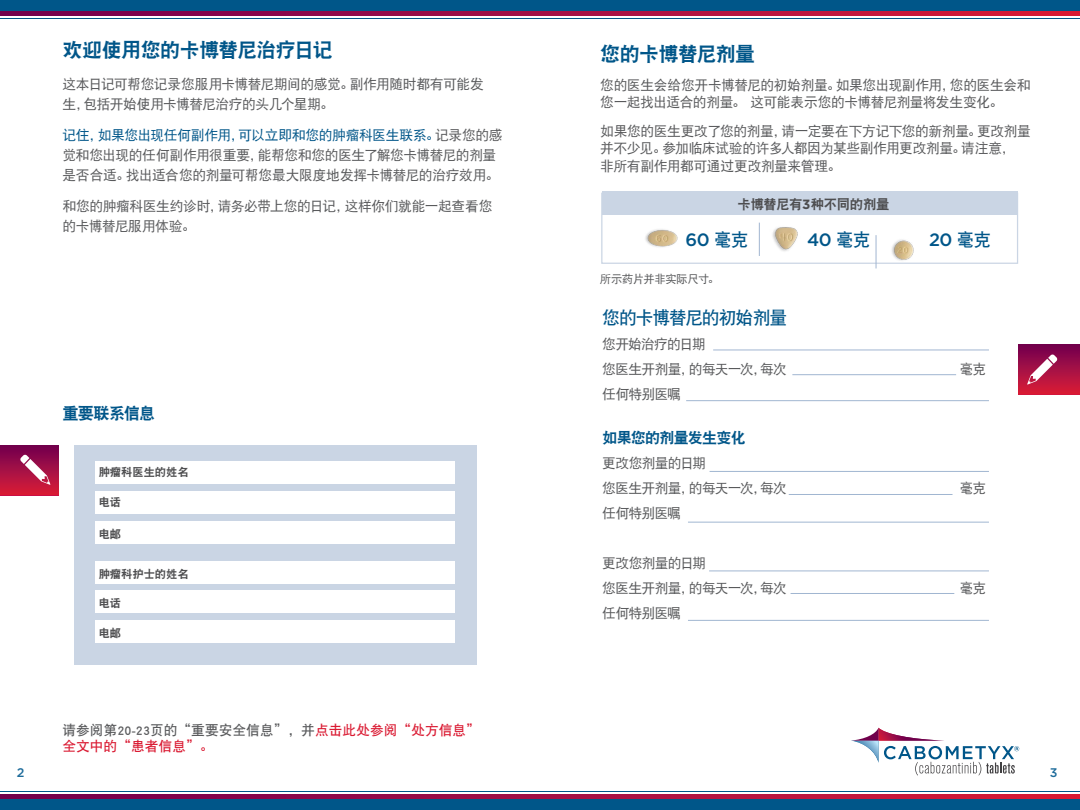
<style>
.page{position:relative;width:1080px;height:810px;background:#fff}
.page>*{position:absolute;margin:0;border:0;box-sizing:border-box;transform-origin:0 0}
.t1{font:20px "DFP Hei W9";letter-spacing:-.03em;color:#005689}
.t2{font:500 17.88px "Gotham";color:#005689}
.t3{font:17.88px "DFP Hei W7";letter-spacing:-.06em;color:#005689}
.t4{font:16.25px "DFP Hei W9";letter-spacing:-.045em;color:#005689}
.t5{font:15px "DFP Hei W9";letter-spacing:-.045em;color:#005689}
.t6{font:13.75px/20px "DFP Hei W5";letter-spacing:-.035em;color:#58595b}
.t7{font:13.75px/25px "DFP Hei W5";letter-spacing:-.06em;color:#58595b}
.t8{font:13.75px/16.5px "DFP Hei W7";color:#da1a32}
.t9{font:13.38px "DFP Hei W9";letter-spacing:-.02em;color:#4d4d4f}
.t10{font:500 12.5px "Gotham";color:#1e6c9b}
.t11{font:11.25px "DFP Hei W9";color:#4d4d4f}
.t12{font:11.25px "DFP Hei W5";letter-spacing:-.025em;color:#58595b}
.s1{color:#005689}
.s2{color:#58595b}
.s3{font-family:"Gotham";font-weight:700}
.s4{font-family:"DFP Hei W7";font-weight:400}
</style>
<div class="page">
<svg style="left:851px;top:728px;width:168px;height:48px"></svg>
<svg style="left:0;top:11px;width:538px;height:5px;background:#890649"></svg>
<div style="left:0;top:0;width:538px;height:11px;background:#005689"></div>
<hr style="left:0;top:18px;width:538px;height:1px;background:#005689">
<svg style="left:538px;top:794px;width:542px;height:5px;background:#bd153d"></svg>
<div style="left:538px;top:799px;width:542px;height:11px;background:#005689"></div>
<hr style="left:538px;top:791px;width:542px;height:1px;background:#005689">
<svg style="left:538px;top:11px;width:542px;height:5px;background:#bd153d"></svg>
<div style="left:538px;top:0;width:542px;height:11px;background:#005689"></div>
<hr style="left:538px;top:18px;width:542px;height:1px;background:#005689">
<svg style="left:0;top:794px;width:538px;height:5px;background:#890649"></svg>
<div style="left:0;top:799px;width:538px;height:11px;background:#005689"></div>
<hr style="left:0;top:791px;width:538px;height:1px;background:#005689">
<div style="left:75px;top:445px;width:402px;height:219px;background:#cad5e4"></div>
<div style="left:95px;top:561px;width:359px;height:22px;background:#fff"></div>
<div style="left:95px;top:462px;width:359px;height:22px;background:#fff"></div>
<div style="left:95px;top:591px;width:359px;height:22px;background:#fff"></div>
<div style="left:95px;top:491px;width:359px;height:23px;background:#fff"></div>
<div style="left:95px;top:621px;width:359px;height:22px;background:#fff"></div>
<div style="left:95px;top:521px;width:359px;height:23px;background:#fff"></div>
<div style="left:0;top:445px;width:59px;height:51px;background:linear-gradient(to bottom,#6f0050,#dc1f37)"></div>
<svg style="left:20px;top:455px;width:30px;height:30px"></svg>
<div style="left:1019px;top:344px;width:61px;height:51px;background:linear-gradient(to bottom,#6f0050,#dc1e36)"></div>
<svg style="left:1027px;top:354px;width:30px;height:31px"></svg>
<hr style="left:713px;top:350px;width:276px;height:1px;background:#a1b6d1">
<hr style="left:710px;top:471px;width:279px;height:1px;background:#a1b6d1">
<hr style="left:709px;top:571px;width:280px;height:1px;background:#a1b6d1">
<hr style="left:792px;top:374px;width:164px;height:1px;background:#a1b6d1">
<hr style="left:686px;top:400px;width:303px;height:1px;background:#a1b6d1">
<hr style="left:688px;top:522px;width:301px;height:1px;background:#a1b6d1">
<hr style="left:688px;top:620px;width:301px;height:1px;background:#a1b6d1">
<div style="left:601px;top:193px;width:417px;height:71px;background:#fff;border:1px solid #cad5e4"></div>
<div style="left:602px;top:191px;width:416px;height:24px;background:#cad5e4"></div>
<img style="left:772px;top:227px;width:26px;height:24px">
<hr style="left:876px;top:235px;width:1px;height:33px;background:#a1b6d1">
<img style="left:881px;top:239px;width:53px;height:25px">
<img style="left:645px;top:229px;width:33px;height:18px">
<hr style="left:759px;top:223px;width:1px;height:33px;background:#a1b6d1">
<hr style="left:789px;top:494px;width:164px;height:1px;background:#a1b6d1">
<hr style="left:791px;top:593px;width:163px;height:1px;background:#a1b6d1">
<h1 class="t1" style="left:62px;top:40px;width:272px">欢迎使用您的卡博替尼治疗日记</h1>
<p class="t6" style="left:62px;top:74px;width:423px">这本日记可帮您记录您服用卡博替尼期间的感觉。副作用随时都有可能发生，包括开始使用卡博替尼治疗的头几个星期。</p>
<p class="t6" style="left:62px;top:125px;width:442px"><span class="s1">记住，如果您出现任何副作用，可以立即和您的肿瘤科医生联系。</span>记录您的感觉和您出现的任何副作用很重要，能帮您和您的医生了解您卡博替尼的剂量是否合适。找出适合您的剂量可帮您最大限度地发挥卡博替尼的治疗效用。</p>
<p class="t6" style="left:62px;top:196px;width:432px">和您的肿瘤科医生约诊时，请务必带上您的日记，这样你们就能一起查看您的卡博替尼服用体验。</p>
<p class="t4" style="left:62px;top:405px;width:94px">重要联系信息</p>
<p class="t11" style="left:99px;top:467px;width:91px">肿瘤科医生的姓名</p>
<p class="t11" style="left:99px;top:496px;width:24px">电话</p>
<p class="t11" style="left:99px;top:528px;width:24px">电邮</p>
<p class="t11" style="left:99px;top:568px;width:91px">肿瘤科护士的姓名</p>
<p class="t11" style="left:99px;top:598px;width:24px">电话</p>
<p class="t11" style="left:99px;top:627px;width:24px">电邮</p>
<p class="t8" style="left:62px;top:721px;width:419px"><span class="s2">请参阅第20-23页的“重要安全信息”，并</span>点击此处参阅“处方信息”全文中的“患者信息”。</p>
<h1 class="t1" style="left:600px;top:44px;width:156px">您的卡博替尼剂量</h1>
<p class="t6" style="left:600px;top:76px;width:432px;line-height:17.5px">您的医生会给您开卡博替尼的初始剂量。如果您出现副作用，您的医生会和您一起找出适合的剂量。 这可能表示您的卡博替尼剂量将发生变化。</p>
<p class="t6" style="left:600px;top:122px;width:432px;line-height:17.5px">如果您的医生更改了您的剂量，请一定要在下方记下您的新剂量。更改剂量并不少见。参加临床试验的许多人都因为某些副作用更改剂量。请注意，並非所有副作用都可通过更改剂量来管理。</p>
<p class="t9" style="left:737px;top:197px;width:154px">卡博替尼有<span class="s3">3</span>种不同的剂量</p>
<h2 class="t2" style="left:686px;top:228px;width:65px">60 <span class="s4">毫克</span></h2>
<h2 class="t2" style="left:807px;top:228px;width:65px">40 <span class="s4">毫克</span></h2>
<h2 class="t2" style="left:929px;top:228px;width:64px">20 <span class="s4">毫克</span></h2>
<p class="t12" style="left:600px;top:273px;width:121px">所示药片并非实际尺寸。</p>
<h2 class="t3" style="left:602px;top:308px;width:187px">您的卡博替尼的初始剂量</h2>
<p class="t7" style="left:602px;top:331px;width:186px">您开始治疗的日期<br>您医生开剂量，的每天一次，每次</p>
<p class="t6" style="left:602px;top:384px;width:80px">任何特别医嘱</p>
<p class="t5" style="left:602px;top:430px;width:145px">如果您的剂量发生变化</p>
<p class="t7" style="left:602px;top:450px;width:186px">更改您剂量的日期<br>您医生开剂量，的每天一次，每次</p>
<p class="t6" style="left:602px;top:503px;width:80px">任何特别医嘱</p>
<p class="t7" style="left:602px;top:550px;width:186px">更改您剂量的日期<br>您医生开剂量，的每天一次，每次</p>
<p class="t6" style="left:602px;top:603px;width:80px">任何特别医嘱</p>
<p class="t6" style="left:960px;top:359px;width:28px">毫克</p>
<p class="t6" style="left:960px;top:478px;width:28px">毫克</p>
<p class="t6" style="left:960px;top:578px;width:28px">毫克</p>
<p class="t10" style="left:17px;top:765px;width:9px">2</p>
<p class="t10" style="left:1050px;top:765px;width:9px">3</p>
</div>
